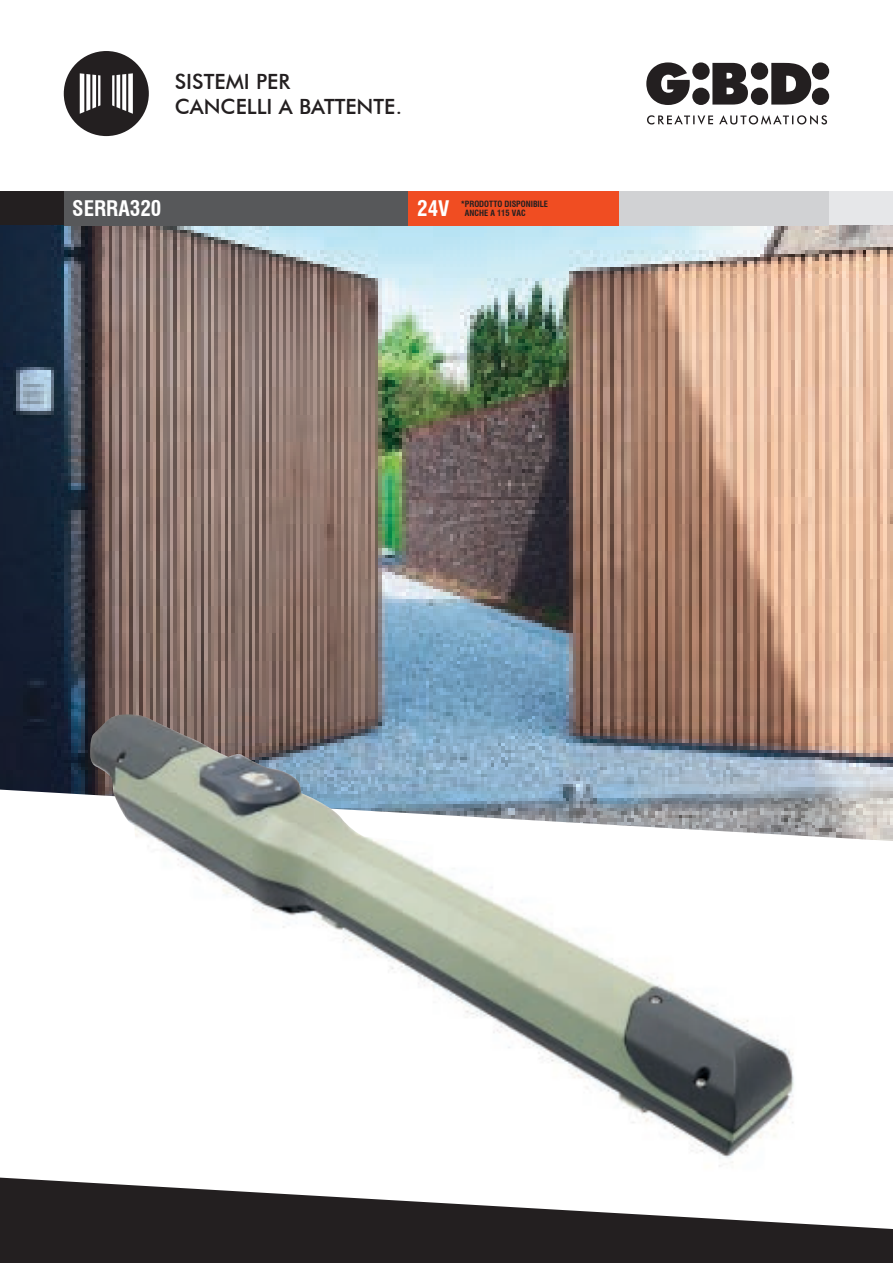
<style>
.page{position:relative;width:893px;height:1263px;background:#fff}
.page>*{position:absolute;margin:0;border:0;box-sizing:border-box;transform-origin:0 0}
.t1{font:500 21px/25.2px "Futura BT";color:#231f20}
.t2{font:700 condensed 21px "Swiss 721 BT";color:#fff}
.t3{font:700 condensed 8.4px/9px "Swiss 721 BT";color:#231f20}
</style>
<div class="page">
<div style="left:64px;top:191px;width:829px;height:34px;background:#e6e7e9"></div>
<div style="left:0;top:191px;width:64px;height:34px;background:#231f20"></div>
<svg style="left:646px;top:62px;width:183px;height:63px"></svg>
<svg style="left:0;top:1177px;width:893px;height:86px;fill:#231f20"></svg>
<img style="left:0;top:225px;width:893px;height:565px">
<svg style="left:8px;top:790px;width:885px;height:51px"></svg>
<div style="left:64px;top:51px;width:85px;height:85px;background:#231f20;border-radius:50%"></div>
<svg style="left:80px;top:73px;width:53px;height:41px"></svg>
<div style="left:64px;top:191px;width:344px;height:34px;background:#57585a"></div>
<div style="left:619px;top:191px;width:210px;height:34px;background:#d1d2d4"></div>
<div style="left:408px;top:191px;width:211px;height:34px;background:#f04d22"></div>
<img style="left:90px;top:714px;width:728px;height:453px">
<h1 class="t1" style="left:175px;top:69px;width:229px">SISTEMI PER<br>CANCELLI A BATTENTE.</h1>
<h1 class="t2" style="left:72px;top:196px;width:91px">SERRA320</h1>
<h1 class="t2" style="left:417px;top:196px;width:34px">24V</h1>
<p class="t3" style="left:465px;top:199px;width:85px;text-indent:-4px">*PRODOTTO DISPONIBILE<br>ANCHE A 115 VAC</p>
</div>
